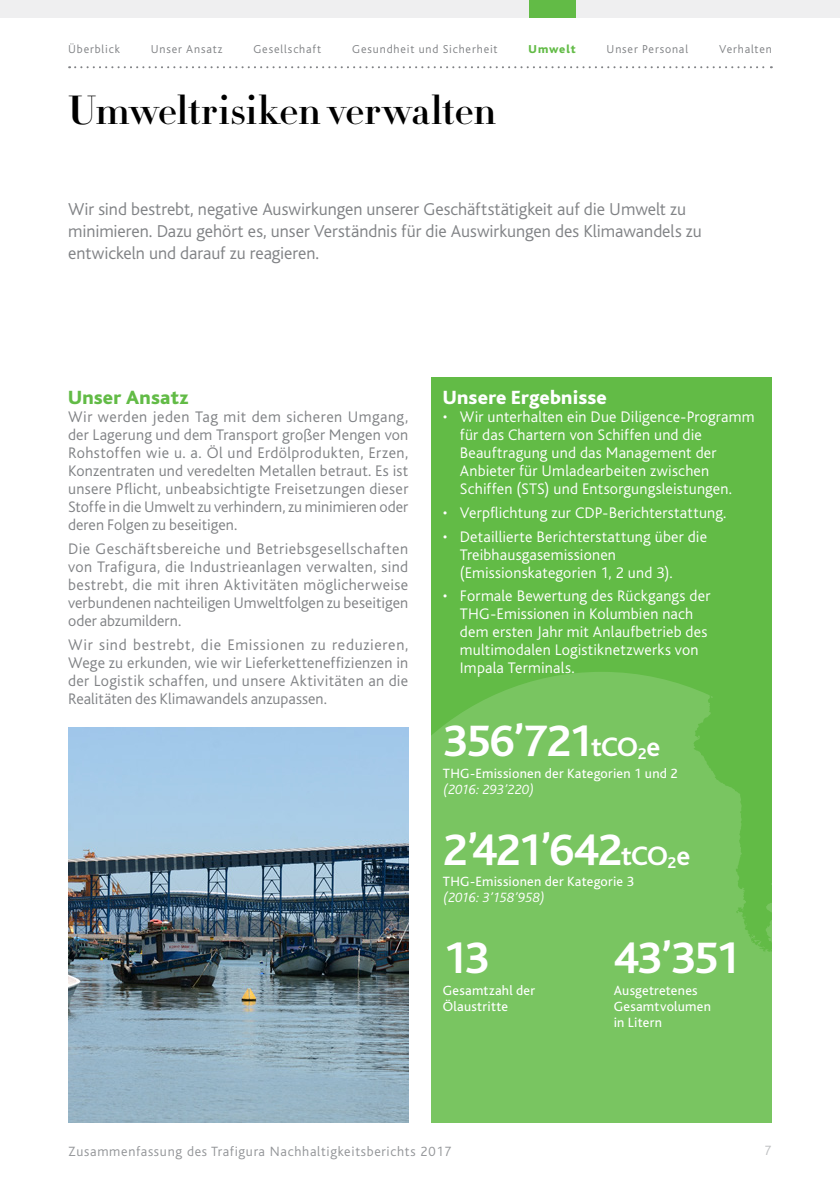
<style>
.page{position:relative;width:840px;height:1191px;background:#fff}
.page>*{position:absolute;margin:0;border:0;box-sizing:border-box;transform-origin:0 0}
.Pullout___Figure{font:700 46px "Bliss";letter-spacing:-.04em;color:#fff}
.Page___H1{font:700 40px "HTF Didot B16";letter-spacing:-.005em;color:#000}
.Text___H1{font:800 20px "Bliss";letter-spacing:.01em;color:#fff}
.Text___H1-2{font:800 20px "Bliss";letter-spacing:.015em;color:#62bb46}
.Text___Intro{font:300 18px/22px "Bliss";color:#808285}
.Text___Body{font:300 16px/18px "Bliss";letter-spacing:.005em;color:#808285;text-align:justify}
.Text_-_bullets{font:300 16px/18px "Bliss";letter-spacing:.01em;color:#fff}
.Infographic_Text{font:14px/16px "Bliss";letter-spacing:.02em;color:#fff}
.t1{font:300 14px "Bliss";letter-spacing:.05em;color:#939598}
.Pullout___Body___Inf{font:italic 300 14px "Bliss";letter-spacing:.01em;color:#fff}
.t2{font:300 14px "Bliss";color:#bcbec0}
.Top{font:300 12px "Bliss";letter-spacing:.07em;color:#808285}
.Top-2{font:800 12px "Bliss";letter-spacing:.065em;color:#62bb46}
.s1{font-size:28px}
.s2{font-size:16.4px}
</style>
<div class="page">
<div style="left:431px;top:377px;width:340px;height:746px;background:#62bb46"></div>
<svg style="left:408px;top:672px;width:364px;height:451px;fill:#79c561"></svg>
<svg style="left:69px;top:66px;width:702px;height:2px"></svg>
<div style="left:0;top:0;width:839px;height:17px;background:#efeff0"></div>
<div style="left:529px;top:0;width:46px;height:17px;background:#62bb46"></div>
<img style="left:68px;top:727px;width:340px;height:396px">
<p class="Top" style="left:68px;top:43px;width:53px">Überblick</p>
<p class="Top" style="left:151px;top:43px;width:73px">Unser Ansatz</p>
<p class="Top" style="left:253px;top:43px;width:69px">Gesellschaft</p>
<p class="Top" style="left:352px;top:43px;width:147px">Gesundheit und Sicherheit</p>
<p class="Top-2" style="left:528px;top:43px;width:48px">Umwelt</p>
<p class="Top" style="left:606px;top:43px;width:83px">Unser Personal</p>
<p class="Top" style="left:718px;top:43px;width:54px">Verhalten</p>
<p class="Page___H1" style="left:68px;top:80px;width:429px">Umweltrisiken verwalten</p>
<p class="Text___Intro" style="left:68px;top:198px;width:635px">Wir sind bestrebt, negative Auswirkungen unserer Geschäftstätigkeit auf die Umwelt zu minimieren. Dazu gehört es, unser Verständnis für die Auswirkungen des Klimawandels zu entwickeln und darauf zu reagieren.</p>
<p class="Text___H1-2" style="left:68px;top:387px;width:121px">Unser Ansatz</p>
<p class="Text___Body" style="left:68px;top:408px;width:341px">Wir werden jeden Tag mit dem sicheren Umgang, der Lagerung und dem Transport großer Mengen von Rohstoffen wie u. a. Öl und Erdölprodukten, Erzen, Konzentraten und veredelten Metallen betraut. Es ist unsere Pflicht, unbeabsichtigte Freisetzungen dieser Stoffe in die Umwelt zu verhindern, zu minimieren oder deren Folgen zu beseitigen.</p>
<p class="Text___Body" style="left:68px;top:540px;width:341px">Die Geschäftsbereiche und Betriebsgesellschaften von Trafigura, die Industrieanlagen verwalten, sind bestrebt, die mit ihren Aktivitäten möglicherweise verbundenen nachteiligen Umweltfolgen zu beseitigen oder abzumildern.</p>
<p class="Text___Body" style="left:68px;top:636px;width:341px">Wir sind bestrebt, die Emissionen zu reduzieren, Wege zu erkunden, wie wir Lieferketteneffizienzen in der Logistik schaffen, und unsere Aktivitäten an die Realitäten des Klimawandels anzupassen.</p>
<p class="Text___H1" style="left:442px;top:387px;width:165px">Unsere Ergebnisse</p>
<p class="Text_-_bullets" style="left:459px;top:408px;width:296px;text-indent:-17px">• Wir unterhalten ein Due Diligence-Programm für das Chartern von Schiffen und die Beauftragung und das Management der Anbieter für Umladearbeiten zwischen Schiffen (STS) und Entsorgungsleistungen.</p>
<p class="Text_-_bullets" style="left:442px;top:504px;width:285px">• Verpflichtung zur CDP-Berichterstattung.</p>
<p class="Text_-_bullets" style="left:459px;top:528px;width:248px;text-indent:-17px">• Detaillierte Berichterstattung über die<br>Treibhausgasemissionen (Emissionskategorien 1, 2 und 3).</p>
<p class="Text_-_bullets" style="left:459px;top:587px;width:252px;text-indent:-17px">• Formale Bewertung des Rückgangs der THG-Emissionen in Kolumbien nach dem ersten Jahr mit Anlaufbetrieb des multimodalen Logistiknetzwerks von Impala Terminals.</p>
<p class="Pullout___Figure" style="left:442px;top:717px;width:219px">356’721<span class="s1">tCO</span><span class="s2">2</span><span class="s1">e</span></p>
<p class="Infographic_Text" style="left:442px;top:765px;width:236px">THG-Emissionen der Kategorien 1 und 2</p>
<p class="Pullout___Body___Inf" style="left:442px;top:782px;width:93px">(2016: 293’220)</p>
<p class="Pullout___Figure" style="left:442px;top:825px;width:249px">2’421’642<span class="s1">tCO</span><span class="s2">2</span><span class="s1">e</span></p>
<p class="Infographic_Text" style="left:442px;top:874px;width:192px">THG-Emissionen der Kategorie 3</p>
<p class="Pullout___Body___Inf" style="left:442px;top:890px;width:104px">(2016: 3’158’958)</p>
<p class="Pullout___Figure" style="left:442px;top:934px;width:48px">13</p>
<p class="Infographic_Text" style="left:442px;top:982px;width:94px">Gesamtzahl der<br>Ölaustritte</p>
<p class="Pullout___Figure" style="left:613px;top:934px;width:128px">43’351</p>
<p class="Infographic_Text" style="left:613px;top:982px;width:99px">Ausgetretenes<br>Gesamtvolumen in Litern</p>
<p class="t1" style="left:68px;top:1144px;width:384px">Zusammenfassung des Trafigura Nachhaltigkeitsberichts 2017</p>
<p class="t2" style="left:764px;top:1142px;width:9px">7</p>
</div>
